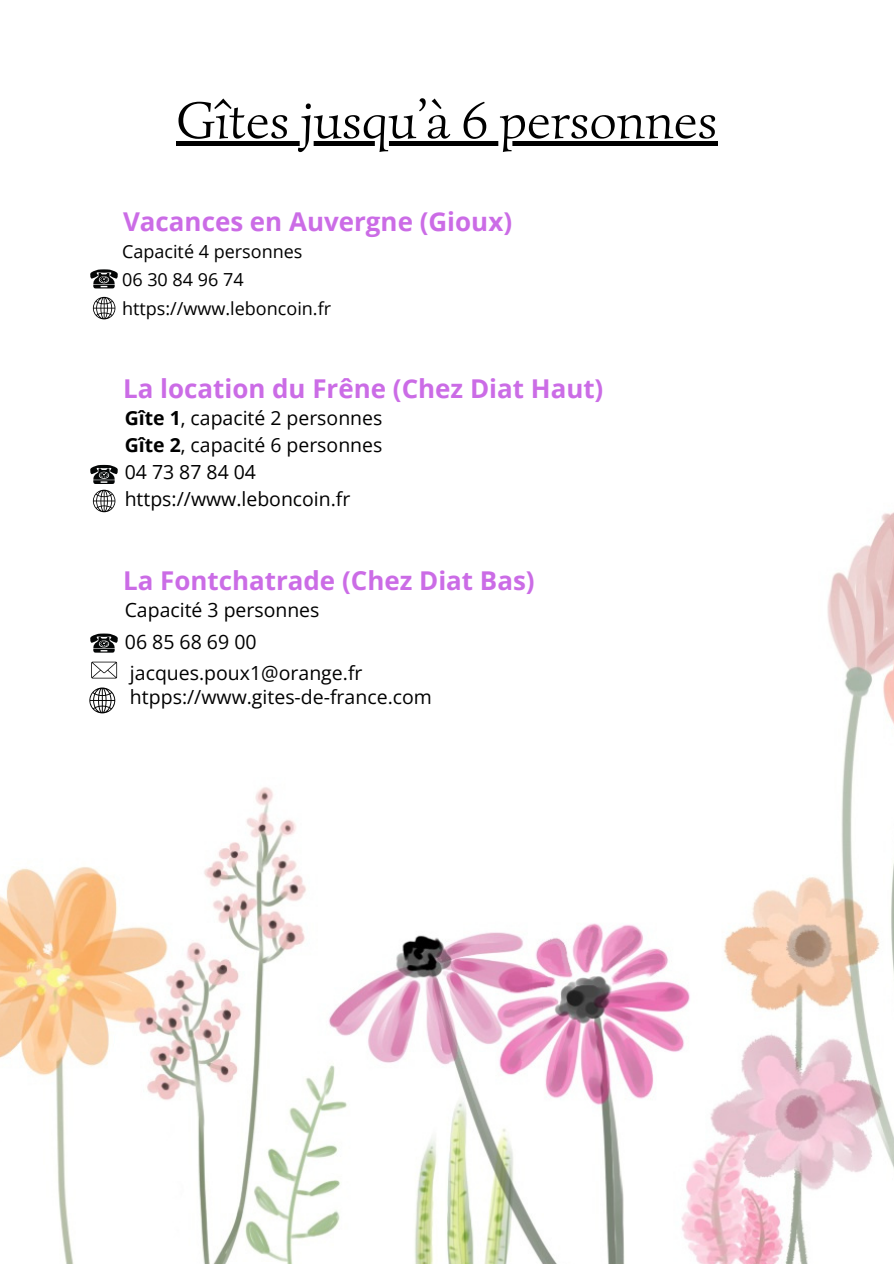
<style>
.page{position:relative;width:894px;height:1264px;background:#fff}
.page>*{position:absolute;margin:0;border:0;box-sizing:border-box;transform-origin:0 0}
.t1{font:52.5px "Simonetta";color:#000}
.t2{font:700 25.95px "Open Sans";color:#cb6ce6}
.t3{font:19.5px/27px "Open Sans";color:#000}
.t4{font:18px/28.7px "Open Sans";color:#000}
.s1{font-weight:700}
</style>
<div class="page">
<img style="left:0;top:141px;width:893px;height:1122px">
<div style="left:176px;top:141px;width:541px;height:5px;background:#000"></div>
<svg style="left:89px;top:465px;width:30px;height:47px"></svg>
<svg style="left:89px;top:269px;width:30px;height:19px"></svg>
<svg style="left:93px;top:297px;width:22px;height:22px"></svg>
<svg style="left:89px;top:633px;width:30px;height:19px"></svg>
<svg style="left:89px;top:687px;width:26px;height:26px"></svg>
<svg style="left:91px;top:661px;width:26px;height:17px"></svg>
<h1 class="t1" style="left:176px;top:88px;width:542px">Gîtes jusqu’à 6 personnes</h1>
<p class="t2" style="left:123px;top:203px;width:390px">Vacances en Auvergne (Gioux)</p>
<p class="t4" style="left:122px;top:236px;width:210px">Capacité 4 personnes<br>06 30 84 96 74 https://www.leboncoin.fr</p>
<h2 class="t2" style="left:123px;top:370px;width:481px">La location du Frêne (Chez Diat Haut)</h2>
<h2 class="t3" style="left:125px;top:404px;width:259px"><span class="s1">Gîte 1</span>, capacité 2 personnes<br><span class="s1">Gîte 2</span>, capacité 6 personnes<br>04 73 87 84 04 https://www.leboncoin.fr</h2>
<p class="t2" style="left:123px;top:562px;width:413px">La Fontchatrade (Chez Diat Bas)</p>
<h2 class="t3" style="left:125px;top:596px;width:196px">Capacité 3 personnes</h2>
<p class="t3" style="left:125px;top:628px;width:133px">06 85 68 69 00</p>
<p class="t3" style="left:130px;top:659px;width:234px">jacques.poux1@orange.fr</p>
<p class="t3" style="left:130px;top:683px;width:303px">htpps://www.gites-de-france.com</p>
</div>
